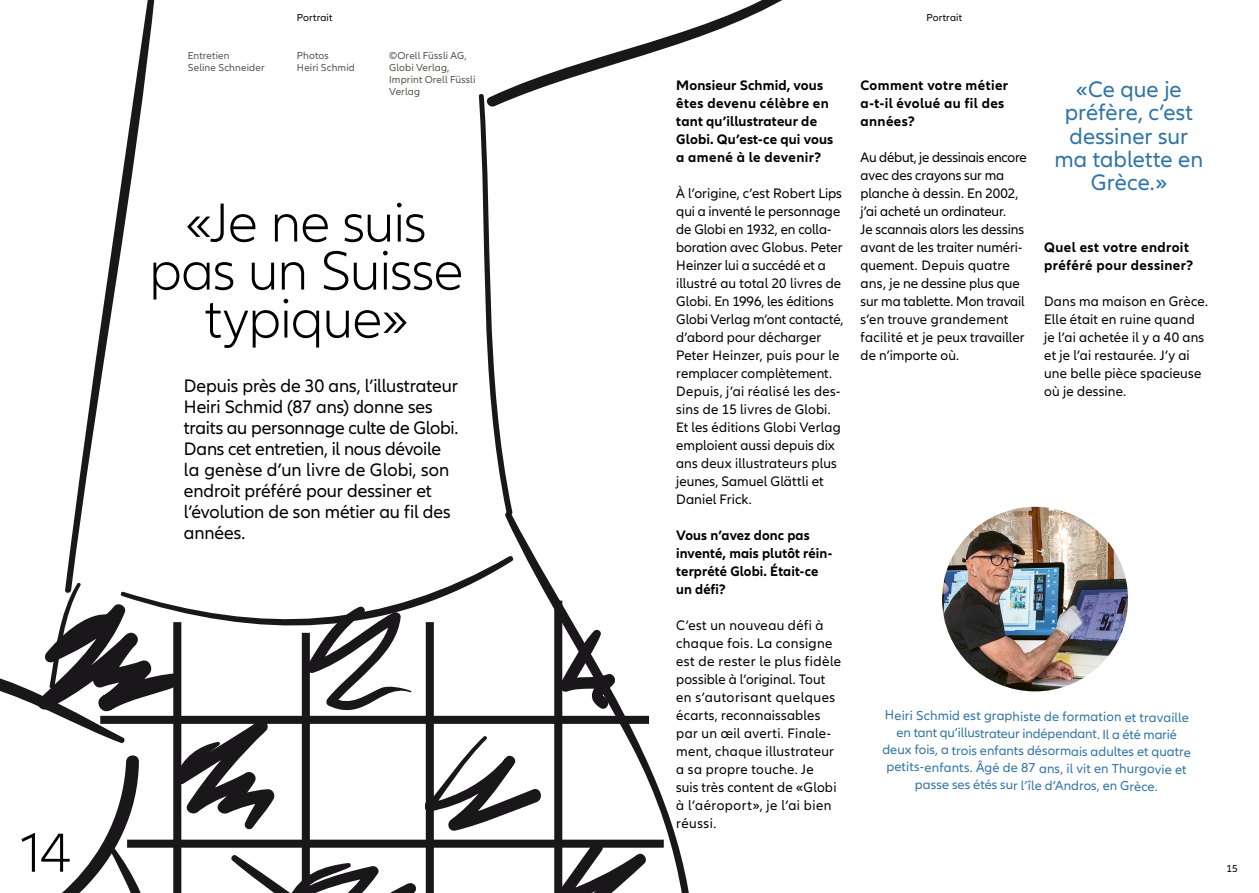
<style>
.page{position:relative;width:1259px;height:893px;background:#fff}
.page>*{position:absolute;margin:0;border:0;box-sizing:border-box;transform-origin:0 0}
.Headline{font:300 57px/48px "Allianz Neo";letter-spacing:-.02em;color:#000;text-align:center}
.t1{font:23.25px/23.2px "Allianz Neo";color:#3074a4;text-align:center}
.Lead{font:18.75px/21px "Allianz Neo";letter-spacing:-.01em;color:#000}
.Lauftext{font:14.25px/18px "Allianz Neo";letter-spacing:.005em;color:#000}
.Lauftext-2{font:14.25px/18px "Allianz Neo";letter-spacing:.025em;color:#000}
.Lauftext-3{font:700 14.25px/18px "Allianz Neo";letter-spacing:.01em;color:#000}
.Lauftext-4{font:700 14.25px/18px "Allianz Neo";letter-spacing:.03em;color:#000}
.Lauftext-5{font:13.5px/17.2px "Allianz Neo";color:#3074a4;text-align:center}
.Lead-2{font:10.5px/12px "Allianz Neo";letter-spacing:.015em;color:#57544b}
.Lead-3{font:10.5px "Allianz Neo";letter-spacing:.01em;color:#000}
</style>
<div class="page">
<svg style="left:499px;top:0;width:283px;height:99px"></svg>
<svg style="left:478px;top:93px;width:35px;height:417px"></svg>
<svg style="left:69px;top:0;width:86px;height:555px"></svg>
<svg style="left:505px;top:510px;width:184px;height:383px"></svg>
<div style="left:554px;top:601px;width:8px;height:292px;background:#1a171b"></div>
<div style="left:100px;top:716px;width:559px;height:8px;background:#1a171b"></div>
<div style="left:127px;top:840px;width:537px;height:8px;background:#1a171b"></div>
<svg style="left:0;top:555px;width:544px;height:338px"></svg>
<svg style="left:552px;top:839px;width:103px;height:54px"></svg>
<svg style="left:562px;top:628px;width:55px;height:83px"></svg>
<img style="left:942px;top:507px;width:186px;height:184px">
<svg style="left:648px;top:697px;width:28px;height:59px"></svg>
<p class="Headline" style="left:21px;top:830px;width:51px">14</p>
<p class="Lead-3" style="left:297px;top:11px;width:37px">Portrait</p>
<p class="Lead-3" style="left:926px;top:11px;width:37px">Portrait</p>
<p class="Lead-2" style="left:188px;top:50px;width:78px">Entretien<br>Seline Schneider</p>
<p class="Lead-2" style="left:297px;top:50px;width:60px">Photos<br>Heiri Schmid</p>
<p class="Lead-2" style="left:389px;top:50px;width:88px">©Orell Füssli AG,<br>Globi Verlag,<br>Imprint Orell Füssli<br>Verlag</p>
<p class="Headline" style="left:149px;top:200px;width:316px">«Je ne suis pas un Suisse typique»</p>
<p class="Lead" style="left:184px;top:376px;width:276px">Depuis près de 30 ans, l’illustrateur<br>Heiri Schmid (87 ans) donne ses traits au personnage culte de Globi.<br>Dans cet entretien, il nous dévoile la genèse d’un livre de Globi, son endroit préféré pour dessiner et l’évolution de son métier au fil des années.</p>
<p class="Lauftext-3" style="left:676px;top:77px;width:159px">Monsieur Schmid, vous êtes devenu célèbre en tant qu’illustrateur de<br>Globi. Qu’est-ce qui vous a amené à le devenir?</p>
<p class="Lauftext" style="left:676px;top:185px;width:169px">À l’origine, c’est Robert Lips qui a inventé le personnage de Globi en 1932, en colla&shy;boration avec Globus. Peter<br>Heinzer lui a succédé et a illustré au total 20 livres de<br>Globi. En 1996, les éditions<br>Globi Verlag m’ont contacté, d’abord pour décharger<br>Peter Heinzer, puis pour le remplacer complètement.<br>Depuis, j’ai réalisé les des&shy;sins de 15 livres de Globi.<br>Et les éditions Globi Verlag emploient aussi depuis dix ans deux illustrateurs plus jeunes, Samuel Glättli et<br>Daniel Frick.</p>
<p class="Lauftext-3" style="left:676px;top:527px;width:157px">Vous n’avez donc pas inventé, mais plutôt réin&shy;terprété Globi. Était-ce un défi?</p>
<p class="Lauftext-2" style="left:676px;top:617px;width:166px">C’est un nouveau défi à chaque fois. La consigne est de rester le plus fidèle possible à l’original. Tout en s’autorisant quelques écarts, reconnaissables par un œil averti. Finale&shy;ment, chaque illustrateur a sa propre touche. Je<br>suis très content de «Globi à l’aéroport», je l’ai bien réussi.</p>
<p class="Lauftext-4" style="left:860px;top:77px;width:149px">Comment votre métier a-t-il évolué au fil des années?</p>
<p class="Lauftext" style="left:860px;top:149px;width:168px">Au début, je dessinais encore avec des crayons sur ma planche à dessin. En 2002, j’ai acheté un ordinateur.<br>Je scannais alors les dessins avant de les traiter numéri&shy;quement. Depuis quatre ans, je ne dessine plus que sur ma tablette. Mon travail s’en trouve grandement facilité et je peux travailler de n’importe où.</p>
<p class="t1" style="left:1054px;top:78px;width:150px">«Ce que je préfère, c’est dessiner sur ma tablette en<br>Grèce.»</p>
<p class="Lauftext-4" style="left:1044px;top:239px;width:151px">Quel est votre endroit préféré pour dessiner?</p>
<p class="Lauftext" style="left:1044px;top:293px;width:165px">Dans ma maison en Grèce.<br>Elle était en ruine quand je l’ai achetée il y a 40 ans et je l’ai restaurée. J’y ai une belle pièce spacieuse où je dessine.</p>
<p class="Lauftext-5" style="left:882px;top:708px;width:310px">Heiri Schmid est graphiste de formation et travaille en tant qu’illustrateur indépendant. Il a été marié deux fois, a trois enfants désormais adultes et quatre petits-enfants. Âgé de 87 ans, il vit en Thurgovie et passe ses étés sur l’île d’Andros, en Grèce.</p>
<p class="Lead-3" style="left:1226px;top:862px;width:13px">15</p>
</div>
